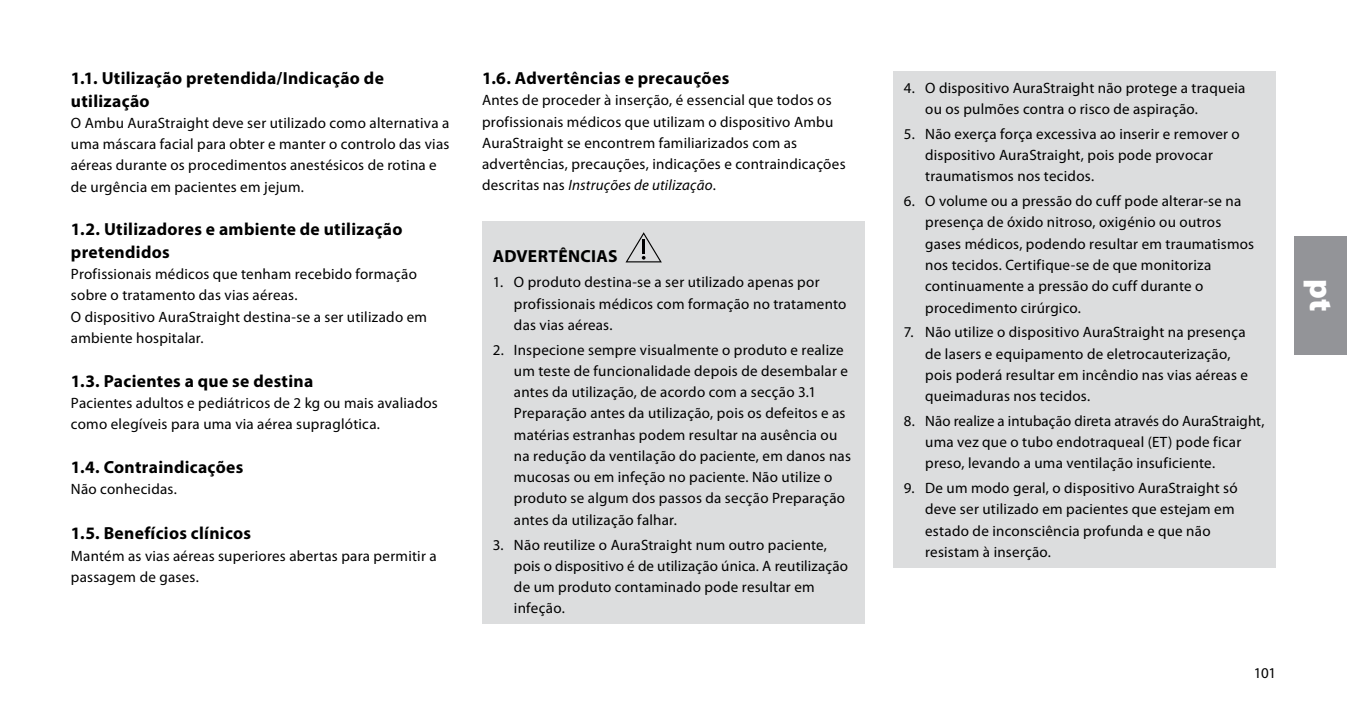
<style>
.page{position:relative;width:1347px;height:709px;background:#fff}
.page>*{position:absolute;margin:0;border:0;box-sizing:border-box;transform-origin:0 0}
.t1{font:900 32.5px "Myriad Pro";color:#fff}
.t2{font:700 17.5px/22.5px "Myriad Pro";letter-spacing:.02em;color:#000}
.t3{font:15px/21.2px "Myriad Pro";letter-spacing:.015em;color:#000}
.s1{font-style:italic}
</style>
<div class="page">
<div style="left:1293px;top:236px;width:53px;height:118px;background:#939498"></div>
<div style="left:893px;top:71px;width:383px;height:496px;background:#dcddde"></div>
<div style="left:482px;top:221px;width:383px;height:403px;background:#dcddde"></div>
<svg style="left:625px;top:232px;width:37px;height:30px"></svg>
<p class="t2" style="left:71px;top:66px;width:314px">1.1. Utilização pretendida/Indicação de utilização</p>
<p class="t3" style="left:71px;top:112px;width:380px">O Ambu AuraStraight deve ser utilizado como alternativa a uma máscara facial para obter e manter o controlo das vias aéreas durante os procedimentos anestésicos de rotina e de urgência em pacientes em jejum.</p>
<p class="t2" style="left:71px;top:218px;width:333px">1.2. Utilizadores e ambiente de utilização pretendidos</p>
<p class="t3" style="left:71px;top:264px;width:358px">Profissionais médicos que tenham recebido formação sobre o tratamento das vias aéreas.<br>O dispositivo AuraStraight destina-se a ser utilizado em ambiente hospitalar.</p>
<p class="t2" style="left:71px;top:369px;width:244px">1.3. Pacientes a que se destina</p>
<p class="t3" style="left:71px;top:392px;width:368px">Pacientes adultos e pediátricos de 2 kg ou mais avaliados como elegíveis para uma via aérea supraglótica.</p>
<p class="t2" style="left:71px;top:455px;width:174px">1.4. Contraindicações</p>
<p class="t3" style="left:71px;top:479px;width:108px">Não conhecidas.</p>
<p class="t2" style="left:71px;top:521px;width:182px">1.5. Benefícios clínicos</p>
<p class="t3" style="left:71px;top:545px;width:367px">Mantém as vias aéreas superiores abertas para permitir a passagem de gases.</p>
<p class="t2" style="left:482px;top:66px;width:249px">1.6. Advertências e precauções</p>
<p class="t3" style="left:482px;top:90px;width:365px">Antes de proceder à inserção, é essencial que todos os profissionais médicos que utilizam o dispositivo Ambu AuraStraight se encontrem familiarizados com as advertências, precauções, indicações e contraindicações descritas nas <span class="s1">Instruções de utilização</span>.</p>
<p class="t2" style="left:493px;top:245px;width:126px">ADVERTÊNCIAS</p>
<p class="t3" style="left:514px;top:272px;width:334px;text-indent:-21px">1. O produto destina-se a ser utilizado apenas por profissionais médicos com formação no tratamento das vias aéreas.</p>
<p class="t3" style="left:514px;top:339px;width:338px;text-indent:-21px">2. Inspecione sempre visualmente o produto e realize um teste de funcionalidade depois de desembalar e antes da utilização, de acordo com a secção 3.1<br>Preparação antes da utilização, pois os defeitos e as matérias estranhas podem resultar na ausência ou na redução da ventilação do paciente, em danos nas mucosas ou em infeção no paciente. Não utilize o produto se algum dos passos da secção Preparação antes da utilização falhar.</p>
<p class="t3" style="left:514px;top:534px;width:335px;text-indent:-21px">3. Não reutilize o AuraStraight num outro paciente, pois o dispositivo é de utilização única. A reutilização de um produto contaminado pode resultar em infeção.</p>
<p class="t3" style="left:925px;top:77px;width:322px;text-indent:-21px">4. O dispositivo AuraStraight não protege a traqueia ou os pulmões contra o risco de aspiração.</p>
<p class="t3" style="left:925px;top:123px;width:316px;text-indent:-21px">5. Não exerça força excessiva ao inserir e remover o dispositivo AuraStraight, pois pode provocar traumatismos nos tecidos.</p>
<p class="t3" style="left:925px;top:191px;width:330px;text-indent:-21px">6. O volume ou a pressão do cuff pode alterar-se na presença de óxido nitroso, oxigénio ou outros gases médicos, podendo resultar em traumatismos nos tecidos. Certifique-se de que monitoriza continuamente a pressão do cuff durante o procedimento cirúrgico.</p>
<p class="t3" style="left:925px;top:322px;width:324px;text-indent:-21px">7. Não utilize o dispositivo AuraStraight na presença de lasers e equipamento de eletrocauterização, pois poderá resultar em incêndio nas vias aéreas e queimaduras nos tecidos.</p>
<p class="t3" style="left:925px;top:410px;width:341px;text-indent:-21px">8. Não realize a intubação direta através do AuraStraight, uma vez que o tubo endotraqueal (ET) pode ficar preso, levando a uma ventilação insuficiente.</p>
<p class="t3" style="left:925px;top:478px;width:314px;text-indent:-21px">9. De um modo geral, o dispositivo AuraStraight só deve ser utilizado em pacientes que estejam em estado de inconsciência profunda e que não resistam à inserção.</p>
<h1 class="t1" style="left:1342px;top:279px;width:34px;rotate:90deg">pt</h1>
<p class="t3" style="left:1253px;top:662px;width:24px">101</p>
</div>
